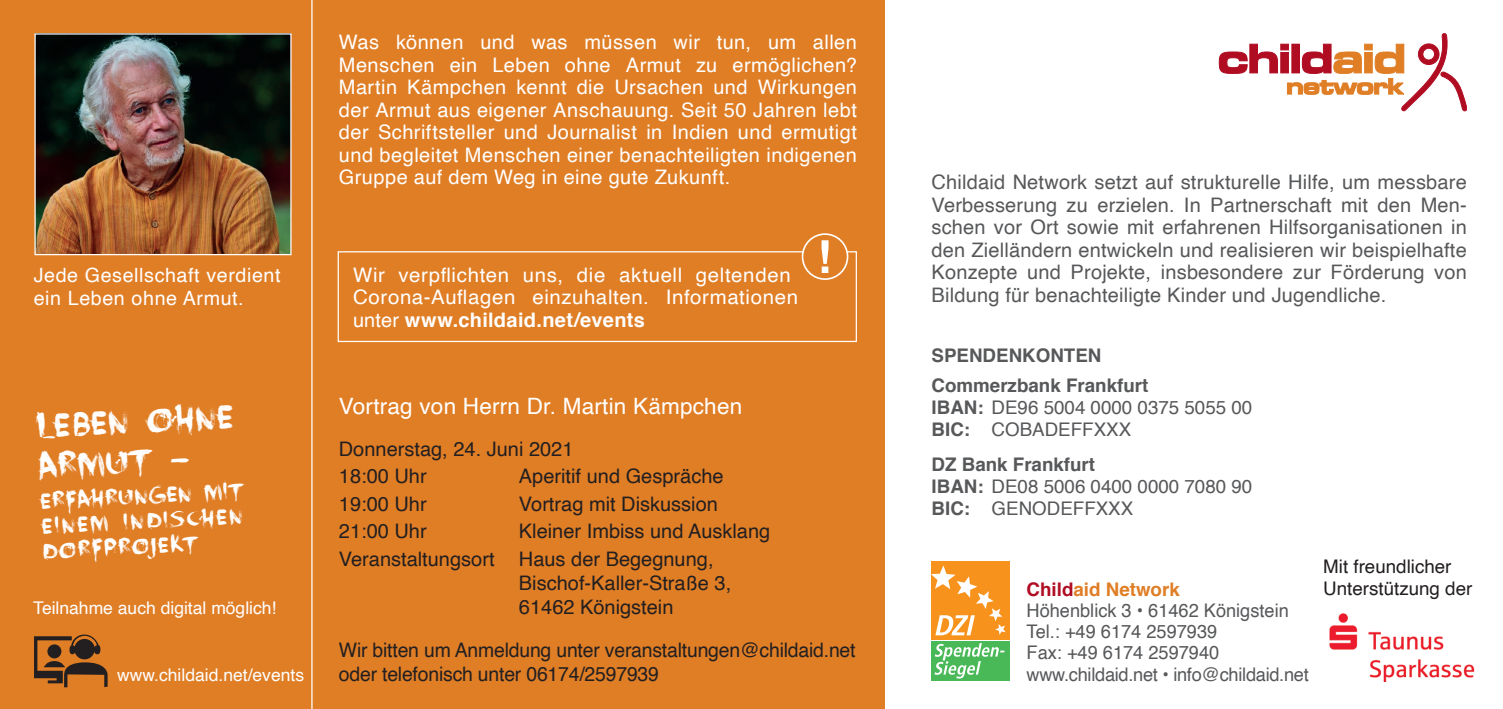
<style>
.page{position:relative;width:1503px;height:709px;background:#fff}
.page>*{position:absolute;margin:0;border:0;box-sizing:border-box;transform-origin:0 0}
.t1{font:36.25px/40px "Face Your Fears";color:#fff;scale:1.08 1}
.t2{font:23.75px/25px "Face Your Fears";color:#fff;text-align:justify;scale:1.08 1}
.t3{font:22.5px "Helvetica";letter-spacing:.01em;color:#fff}
.t4{font:20px/22.5px "Helvetica";letter-spacing:.03em;color:#fff;text-align:justify}
.t5{font:20px/22.5px "Helvetica";letter-spacing:.01em;color:#57585a;text-align:justify}
.t6{font:20px/27.5px "Helvetica";color:#231f20}
.t7{font:19.75px/23.2px "Helvetica";letter-spacing:.03em;color:#fff}
.t8{font:18.75px/21.2px "Helvetica";color:#57585a}
.t9{font:700 18.75px/30px "Helvetica";color:#57585a}
.t10{font:18.75px/22.5px "Helvetica";color:#231f20}
.t11{font:17.5px "Helvetica";color:#fff}
.s1{font-weight:700}
.s2{font-weight:700;color:#b00c22}
.s3{font-weight:700;color:#e07e26}
</style>
<div class="page">
<div style="left:0;top:0;width:884px;height:709px;background:#e07e26"></div>
<img style="left:36px;top:35px;width:253px;height:218px">
<hr style="left:311px;top:0;width:1px;height:709px;background:#fff">
<svg style="left:1218px;top:33px;width:248px;height:78px"></svg>
<div style="left:931px;top:561px;width:78px;height:78px;background:#f7931d"></div>
<div style="left:931px;top:641px;width:78px;height:39px;background:#49b857"></div>
<svg style="left:934px;top:643px;width:70px;height:35px"></svg>
<svg style="left:931px;top:565px;width:74px;height:70px"></svg>
<img style="left:1329px;top:613px;width:146px;height:68px">
<div style="left:338px;top:251px;width:519px;height:91px;border:1px solid #fff"></div>
<div style="left:802px;top:234px;width:45px;height:45px;background:#e07e26;border-radius:50%"></div>
<div style="left:801px;top:233px;width:47px;height:47px;border:2px solid #fff;border-radius:50%"></div>
<svg style="left:821px;top:240px;width:7px;height:33px"></svg>
<svg style="left:34px;top:634px;width:74px;height:53px"></svg>
<p class="t7" style="left:34px;top:264px;width:248px">Jede Gesellschaft verdient ein Leben ohne Armut.</p>
<h1 class="t1" style="left:35px;top:408px;width:185px;rotate:-3deg">LEBEN OHNE<br>ARMUT -</h1>
<p class="t2" style="left:40px;top:490px;width:190px;rotate:-3deg">ERFAHRUNGEN MIT EINEM INDISCHEN DORFPROJEKT</p>
<p class="t11" style="left:33px;top:594px;width:245px">Teilnahme auch digital möglich!</p>
<p class="t11" style="left:117px;top:661px;width:188px">www.childaid.net/events</p>
<p class="t4" style="left:339px;top:32px;width:519px">Was können und was müssen wir tun, um allen Menschen ein Leben ohne Armut zu ermöglichen?<br>Martin Kämpchen kennt die Ursachen und Wirkungen der Armut aus eigener Anschauung. Seit 50 Jahren lebt der Schriftsteller und Journalist in Indien und ermutigt und begleitet Menschen einer benachteiligten indigenen Gruppe auf dem Weg in eine gute Zukunft.</p>
<p class="t4" style="left:353px;top:264px;width:446px;text-align:left">Wir verpflichten uns, die aktuell geltenden<br>Corona-Auflagen einzuhalten. Informationen unter <span class="s1">www.childaid.net/events</span></p>
<p class="t3" style="left:339px;top:388px;width:405px">Vortrag von Herrn Dr. Martin Kämpchen</p>
<p class="t6" style="left:339px;top:435px;width:236px">Donnerstag, 24. Juni 2021<br>18:00 Uhr</p>
<p class="t6" style="left:519px;top:463px;width:206px">Aperitif und Gespräche</p>
<p class="t6" style="left:339px;top:491px;width:89px">19:00 Uhr</p>
<p class="t6" style="left:519px;top:491px;width:200px">Vortrag mit Diskussion</p>
<p class="t6" style="left:339px;top:518px;width:89px">21:00 Uhr</p>
<p class="t6" style="left:339px;top:518px;width:433px;text-indent:180px">Kleiner Imbiss und Ausklang<br>Veranstaltungsort Haus der Begegnung,</p>
<p class="t6" style="left:519px;top:571px;width:214px;line-height:24px">Bischof-Kaller-Straße 3,<br>61462 Königstein</p>
<p class="t6" style="left:339px;top:638px;width:518px;line-height:24px">Wir bitten um Anmeldung unter veranstaltungen@childaid.net oder telefonisch unter 06174/2597939</p>
<p class="t5" style="left:931px;top:171px;width:537px">Childaid Network setzt auf strukturelle Hilfe, um messbare Verbesserung zu erzielen. In Partnerschaft mit den Men&shy;schen vor Ort sowie mit erfahrenen Hilfsorganisationen in den Zielländern entwickeln und realisieren wir beispielhafte Konzepte und Projekte, insbesondere zur Förderung von Bildung für benachteiligte Kinder und Jugendliche.</p>
<p class="t9" style="left:931px;top:341px;width:218px">SPENDENKONTEN<br>Commerzbank Frankfurt</p>
<p class="t8" style="left:931px;top:397px;width:322px"><span class="s1">IBAN:</span> DE96 5004 0000 0375 5055 00<br><span class="s1">BIC:</span> COBADEFFXXX</p>
<p class="t8" style="left:931px;top:454px;width:322px"><span class="s1">DZ Bank Frankfurt<br>IBAN:</span> DE08 5006 0400 0000 7080 90<br><span class="s1">BIC:</span> GENODEFFXXX</p>
<p class="t8" style="left:1026px;top:579px;width:284px"><span class="s2">Child</span><span class="s3">aid Network<br></span>Höhenblick 3 • 61462 Königstein<br>Tel.: +49 6174 2597939<br>Fax: +49 6174 2597940 www.childaid.net • info@childaid.net</p>
<p class="t10" style="left:1323px;top:555px;width:151px">Mit freundlicher<br>Unterstützung der</p>
</div>
